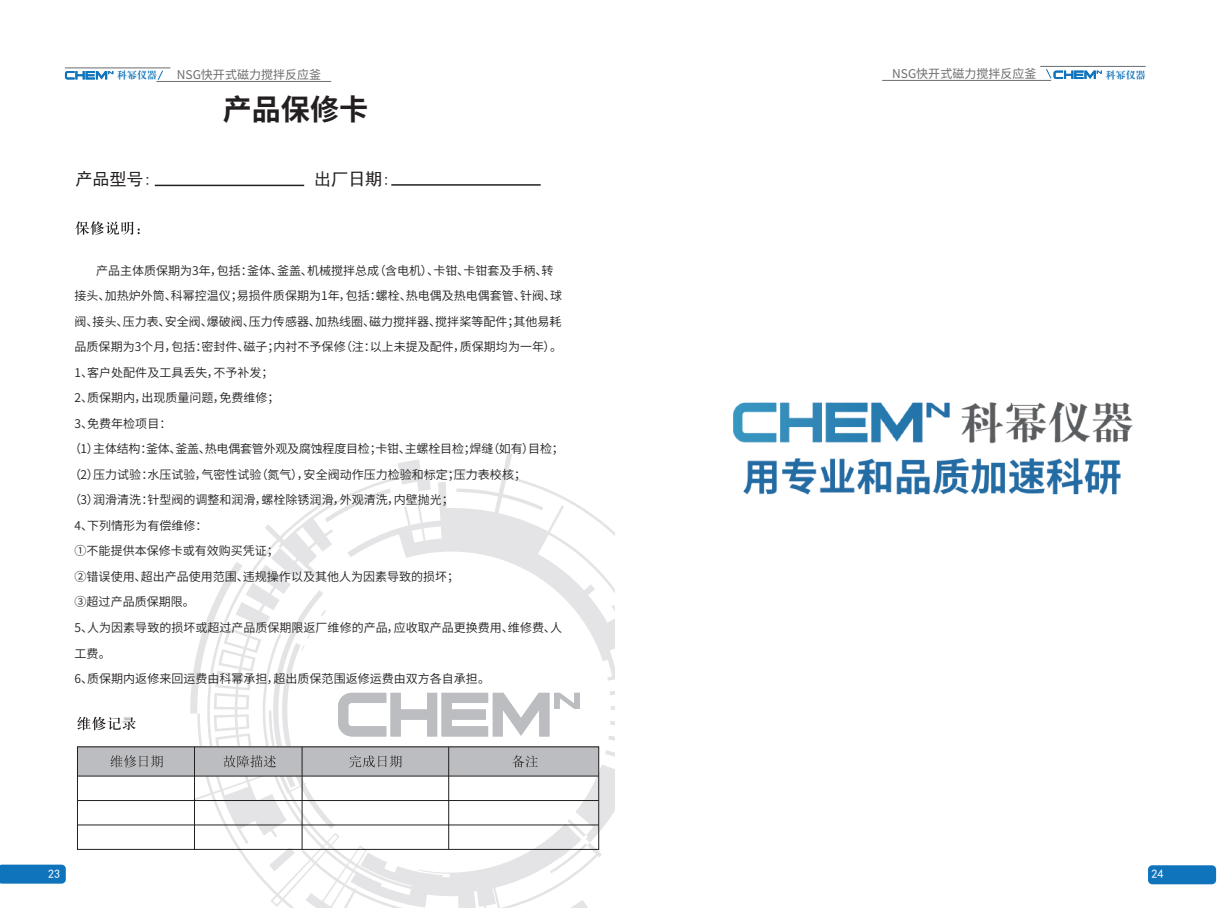
<style>
.page{position:relative;width:1217px;height:919px;background:#fff}
.page>*{position:absolute;margin:0;border:0;box-sizing:border-box;transform-origin:0 0}
.t1{font:700 29.1px "Source Han Sans CN";color:#231f20}
.t2{font:17.1px "Sim Hei";color:#231f20}
.t3{font:12px "Source Han Sans CN";color:#231f20}
.t4{font:12px "Source Han Sans CN";letter-spacing:-.02em;color:#231f20}
.t5{font:12px "Source Han Sans CN";color:#6c6d70}
.t6{font:12px "Sim Hei";color:#fff}
.t7{font:10.05px "H Ya 4 gj";color:#1074bc}
</style>
<div class="page">
<svg style="left:0;top:864px;width:66px;height:19px"></svg>
<div style="left:1147px;top:865px;width:68px;height:19px;background:#1074bc;border-radius:4px"></div>
<svg style="left:65px;top:71px;width:48px;height:8px"></svg>
<svg style="left:157px;top:70px;width:6px;height:10px"></svg>
<hr style="left:156px;top:81px;width:175px;height:1px;background:#6c6d70">
<hr style="left:65px;top:68px;width:105px;height:1px;background:#6c6d70">
<svg style="left:1046px;top:69px;width:55px;height:10px"></svg>
<hr style="left:881px;top:80px;width:169px;height:1px;background:#6c6d70">
<hr style="left:1039px;top:66px;width:106px;height:1px;background:#6c6d70">
<svg style="left:193px;top:453px;width:421px;height:454px"></svg>
<svg style="left:567px;top:819px;width:18px;height:17px"></svg>
<svg style="left:325px;top:488px;width:66px;height:34px"></svg>
<svg style="left:190px;top:561px;width:52px;height:152px"></svg>
<svg style="left:360px;top:845px;width:7px;height:2px"></svg>
<svg style="left:75px;top:221px;width:65px;height:14px"></svg>
<svg style="left:77px;top:716px;width:59px;height:14px"></svg>
<div style="left:77px;top:746px;width:521px;height:30px;background:#bcbdc0"></div>
<svg style="left:110px;top:755px;width:53px;height:12px"></svg>
<svg style="left:223px;top:755px;width:53px;height:12px"></svg>
<svg style="left:350px;top:755px;width:51px;height:12px"></svg>
<svg style="left:512px;top:755px;width:25px;height:12px"></svg>
<hr style="left:77px;top:775px;width:521px;height:1px;background:#231f20">
<hr style="left:77px;top:800px;width:521px;height:1px;background:#231f20">
<hr style="left:77px;top:824px;width:521px;height:1px;background:#231f20">
<hr style="left:194px;top:746px;width:1px;height:103px;background:#231f20">
<hr style="left:302px;top:746px;width:1px;height:103px;background:#231f20">
<hr style="left:448px;top:746px;width:1px;height:103px;background:#231f20">
<hr style="left:391px;top:184px;width:149px;height:2px;background:#231f20">
<hr style="left:155px;top:185px;width:149px;height:1px;background:#231f20">
<svg style="left:338px;top:692px;width:241px;height:44px"></svg>
<img style="left:733px;top:401px;width:400px;height:94px">
<p class="t7" style="left:117px;top:70px;width:41px">科幂仪器</p>
<p class="t5" style="left:177px;top:68px;width:146px">NSG快开式磁力搅拌反应釜</p>
<p class="t5" style="left:892px;top:67px;width:146px">NSG快开式磁力搅拌反应釜</p>
<p class="t7" style="left:1105px;top:70px;width:41px">科幂仪器</p>
<h1 class="t1" style="left:223px;top:93px;width:147px">产品保修卡</h1>
<h2 class="t2" style="left:75px;top:170px;width:78px">产品型号:</h2>
<h2 class="t2" style="left:314px;top:170px;width:78px">出厂日期:</h2>
<p class="t3" style="left:96px;top:263px;width:459px">产品主体质保期为3年，包括：釜体、釜盖、机械搅拌总成（含电机）、卡钳、卡钳套及手柄、转</p>
<p class="t3" style="left:75px;top:289px;width:489px">接头、加热炉外筒、科幂控温仪；易损件质保期为1年，包括：螺栓、热电偶及热电偶套管、针阀、球</p>
<p class="t3" style="left:75px;top:314px;width:488px">阀、接头、压力表、安全阀、爆破阀、压力传感器、加热线圈、磁力搅拌器、搅拌桨等配件；其他易耗</p>
<p class="t3" style="left:75px;top:340px;width:489px">品质保期为3个月，包括：密封件、磁子；内衬不予保修（注：以上未提及配件，质保期均为一年）。</p>
<p class="t3" style="left:75px;top:365px;width:200px">1、客户处配件及工具丢失，不予补发；</p>
<p class="t3" style="left:75px;top:391px;width:206px">2、质保期内，出现质量问题，免费维修；</p>
<p class="t3" style="left:75px;top:416px;width:98px">3、免费年检项目：</p>
<p class="t4" style="left:69px;top:442px;width:496px">（1）主体结构：釜体、釜盖、热电偶套管外观及腐蚀程度目检；卡钳、主螺栓目检；焊缝（如有）目检；</p>
<p class="t3" style="left:69px;top:467px;width:458px">（2）压力试验：水压试验，气密性试验（氮气），安全阀动作压力检验和标定；压力表校核；</p>
<p class="t3" style="left:69px;top:493px;width:386px">（3）润滑清洗：针型阀的调整和润滑，螺栓除锈润滑，外观清洗，内壁抛光；</p>
<p class="t3" style="left:75px;top:518px;width:134px">4、下列情形为有偿维修：</p>
<p class="t3" style="left:75px;top:544px;width:206px">①不能提供本保修卡或有效购买凭证；</p>
<p class="t3" style="left:75px;top:569px;width:386px">②错误使用、超出产品使用范围、违规操作以及其他人为因素导致的损坏；</p>
<p class="t3" style="left:75px;top:595px;width:122px">③超过产品质保期限。</p>
<p class="t3" style="left:75px;top:620px;width:489px">5、人为因素导致的损坏或超过产品质保期限返厂维修的产品，应收取产品更换费用、维修费、人</p>
<p class="t3" style="left:75px;top:646px;width:38px">工费。</p>
<p class="t3" style="left:75px;top:671px;width:417px">6、质保期内返修来回运费由科幂承担，超出质保范围返修运费由双方各自承担。</p>
<p class="t6" style="left:48px;top:867px;width:13px">23</p>
<p class="t6" style="left:1150px;top:868px;width:13px">24</p>
</div>
